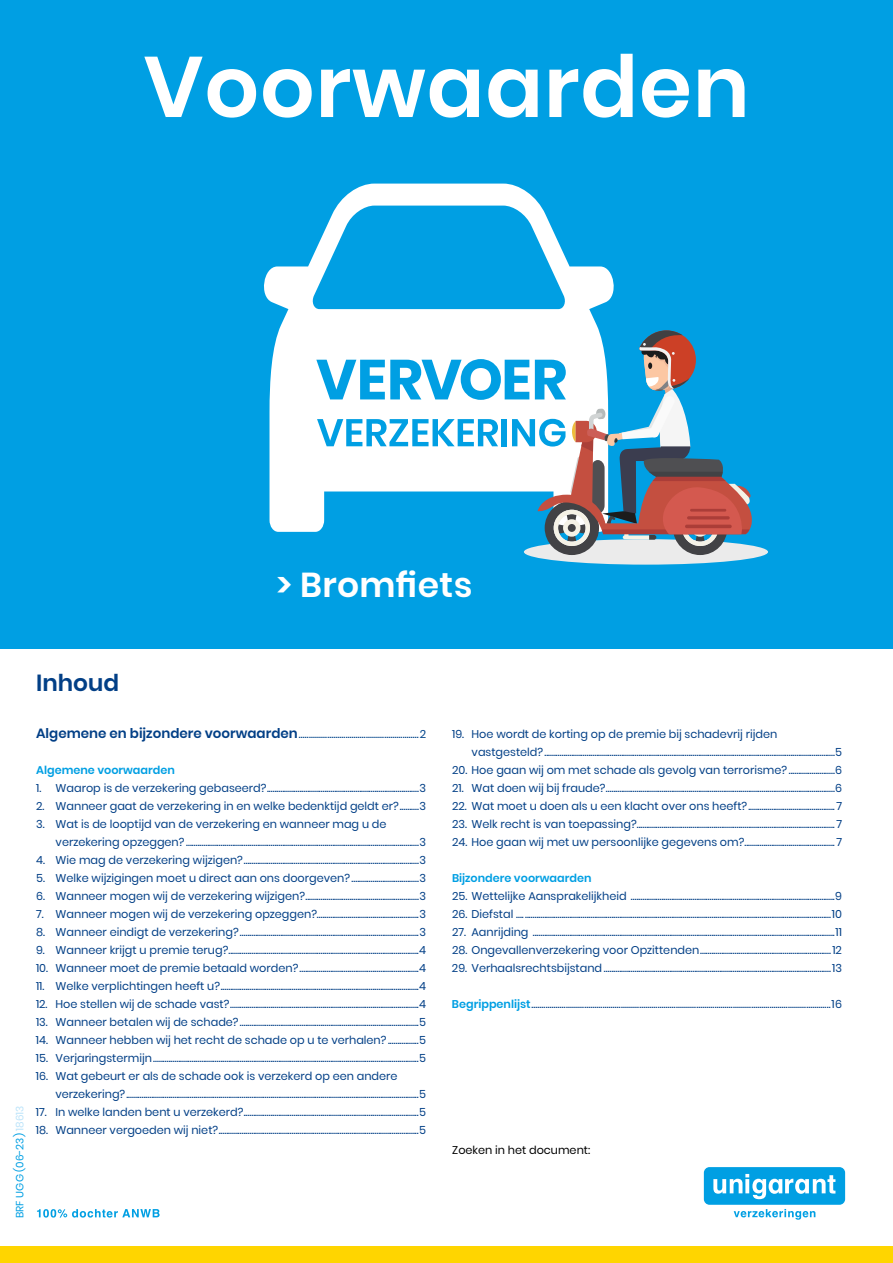
<style>
.page{position:relative;width:893px;height:1263px;background:#fff}
.page>*{position:absolute;margin:0;border:0;box-sizing:border-box;transform-origin:0 0}
.t1{font:600 85.5px "Poppins";letter-spacing:.01em;color:#fff}
.t2{font:700 56.25px "Poppins";letter-spacing:-.015em;color:#009fe3}
.t3{font:600 34.5px "Poppins";letter-spacing:.01em;color:#fff}
.t4{font:600 23.25px "Poppins";color:#023f86}
.t5{font:11.25px/18px "Poppins";color:#023f86}
.t6{font:11.25px "Poppins";color:#00448a}
.t7{font:600 11.25px "Poppins";color:#009fe3}
.t8{font:11.25px "Poppins";color:#000}
.t9{font:10.5px "Poppins";color:#009fe3}
.s1{color:#bce4fa}
.s2{font-weight:600;font-size:13.5px;color:#023f86}
.s3{font-weight:600;color:#009fe3}
</style>
<div class="page">
<div style="left:0;top:0;width:893px;height:648px;background:#009fe3"></div>
<svg style="left:264px;top:184px;width:350px;height:348px;fill:#fff"></svg>
<svg style="left:317px;top:419px;width:181px;height:27px"></svg>
<div style="left:502px;top:419px;width:5px;height:27px;background:#009fe3"></div>
<svg style="left:703px;top:1167px;width:143px;height:53px"></svg>
<svg style="left:37px;top:1209px;width:123px;height:9px"></svg>
<div style="left:0;top:1247px;width:893px;height:16px;background:#ffd500"></div>
<div style="left:524px;top:539px;width:244px;height:26px;background:#ebebeb;border-radius:50%"></div>
<svg style="left:512px;top:329px;width:242px;height:226px"></svg>
<h1 class="t1" style="left:143px;top:37px;width:608px">Voorwaarden</h1>
<h2 class="t2" style="left:316px;top:347px;width:253px">VERVOER</h2>
<h3 class="t3" style="left:276px;top:565px;width:197px">&gt; Bromfiets</h3>
<p class="t9" style="left:14px;top:1218px;width:114px;rotate:-90deg">BRF UGG (06-23) <span class="s1">18613</span></p>
<h3 class="t4" style="left:36px;top:669px;width:85px">Inhoud</h3>
<p class="t6" style="left:36px;top:728px;width:391px"><span class="s2">Algemene en bijzondere voorwaarden</span>...........................................................2</p>
<p class="t7" style="left:36px;top:764px;width:140px">Algemene voorwaarden</p>
<p class="t5" style="left:36px;top:779px;width:391px">1. Waarop is de verzekering gebaseerd?...............................................................................3</p>
<p class="t5" style="left:36px;top:797px;width:391px">2. Wanneer gaat de verzekering in en welke bedenktijd geldt er?..........3</p>
<p class="t5" style="left:56px;top:815px;width:372px;text-indent:-19px">3. Wat is de looptijd van de verzekering en wanneer mag u de verzekering opzeggen? .........................................................................................................................3</p>
<p class="t5" style="left:36px;top:851px;width:391px">4. Wie mag de verzekering wijzigen?...........................................................................................3</p>
<p class="t5" style="left:36px;top:869px;width:391px">5. Welke wijzigingen moet u direct aan ons doorgeven? ...................................3</p>
<p class="t5" style="left:36px;top:887px;width:391px">6. Wanneer mogen wij de verzekering wijzigen?...........................................................3</p>
<p class="t5" style="left:36px;top:905px;width:391px">7. Wanneer mogen wij de verzekering opzeggen?.....................................................3</p>
<p class="t5" style="left:36px;top:923px;width:391px">8. Wanneer eindigt de verzekering?.............................................................................................3</p>
<p class="t5" style="left:36px;top:941px;width:391px">9. Wanneer krijgt u premie terug?...................................................................................................4</p>
<p class="t5" style="left:36px;top:959px;width:391px">10. Wanneer moet de premie betaald worden?..............................................................4</p>
<p class="t5" style="left:36px;top:977px;width:391px">11. Welke verplichtingen heeft u?.......................................................................................................4</p>
<p class="t5" style="left:36px;top:995px;width:391px">12. Hoe stellen wij de schade vast?..................................................................................................4</p>
<p class="t5" style="left:36px;top:1013px;width:391px">13. Wanneer betalen wij de schade?.............................................................................................5</p>
<p class="t5" style="left:36px;top:1031px;width:391px">14. Wanneer hebben wij het recht de schade op u te verhalen? ................5</p>
<p class="t5" style="left:36px;top:1049px;width:391px">15. Verjaringstermijn..........................................................................................................................................5</p>
<p class="t5" style="left:55px;top:1067px;width:372px;text-indent:-19px">16. Wat gebeurt er als de schade ook is verzekerd op een andere verzekering?........................................................................................................................................................5</p>
<p class="t5" style="left:36px;top:1103px;width:391px">17. In welke landen bent u verzekerd?...........................................................................................5</p>
<p class="t5" style="left:36px;top:1121px;width:391px">18. Wanneer vergoeden wij niet?........................................................................................................5</p>
<p class="t5" style="left:472px;top:725px;width:372px;text-indent:-19px">19. Hoe wordt de korting op de premie bij schadevrij rijden vastgesteld?.......................................................................................................................................................5</p>
<p class="t5" style="left:452px;top:761px;width:391px">20. Hoe gaan wij om met schade als gevolg van terrorisme? ........................6</p>
<p class="t5" style="left:452px;top:779px;width:391px">21. Wat doen wij bij fraude?.......................................................................................................................6</p>
<p class="t5" style="left:452px;top:797px;width:391px">22. Wat moet u doen als u een klacht over ons heeft?............................................. 7</p>
<p class="t5" style="left:452px;top:815px;width:391px">23. Welk recht is van toepassing?....................................................................................................... 7</p>
<p class="t5" style="left:452px;top:833px;width:391px">24. Hoe gaan wij met uw persoonlijke gegevens om?............................................... 7</p>
<p class="t7" style="left:452px;top:872px;width:141px">Bijzondere voorwaarden</p>
<p class="t5" style="left:452px;top:887px;width:391px">25. Wettelijke Aansprakelijkheid ..........................................................................................................9</p>
<p class="t5" style="left:452px;top:905px;width:391px">26. Diefstal .... ...............................................................................................................................................................10</p>
<p class="t5" style="left:452px;top:923px;width:391px">27. Aanrijding .............................................................................................................................................................11</p>
<p class="t5" style="left:452px;top:941px;width:391px">28. Ongevallenverzekering voor Opzittenden....................................................................12</p>
<p class="t5" style="left:452px;top:959px;width:392px">29. Verhaalsrechtsbijstand ......................................................................................................................13</p>
<p class="t5" style="left:452px;top:995px;width:391px"><span class="s3">Begrippenlijst</span>...................................................................................................................................................16</p>
<p class="t8" style="left:452px;top:1144px;width:139px">Zoeken in het document:</p>
</div>
